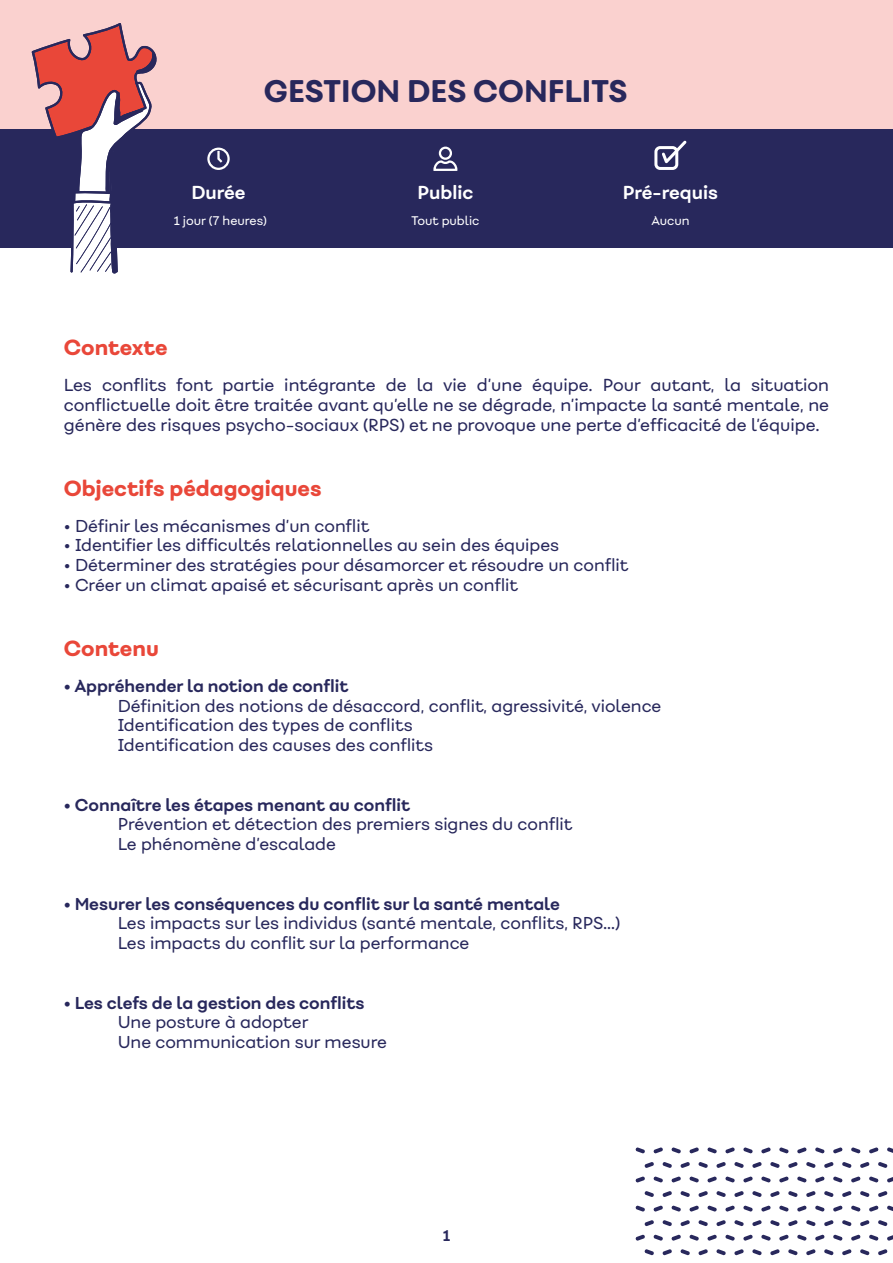
<style>
.page{position:relative;width:893px;height:1263px;background:#fff}
.page>*{position:absolute;margin:0;border:0;box-sizing:border-box;transform-origin:0 0}
.t1{font:800 30px "Fibra One";color:#28285c}
.t2{font:800 21px "Fibra One Alt";color:#e94739}
.t3{font:700 18px "Fibra One";color:#fff}
.t4{font:16.65px/20px "Fibra One Alt";color:#28285c;text-align:justify}
.t5{font:16.5px/19.8px "Fibra One Alt";color:#28285c}
.t6{font:700 16.5px "Fibra One Alt";color:#28285c}
.t7{font:700 15px "Fibra One";color:#28285c}
.t8{font:12px "Fibra One Alt";color:#fff}
</style>
<div class="page">
<svg style="left:716px;top:1249px;width:10px;height:6px"></svg>
<svg style="left:698px;top:1249px;width:10px;height:6px"></svg>
<svg style="left:680px;top:1249px;width:10px;height:6px"></svg>
<svg style="left:662px;top:1249px;width:10px;height:6px"></svg>
<svg style="left:644px;top:1249px;width:10px;height:6px"></svg>
<svg style="left:725px;top:1234px;width:10px;height:7px"></svg>
<svg style="left:707px;top:1234px;width:10px;height:7px"></svg>
<svg style="left:689px;top:1234px;width:10px;height:7px"></svg>
<svg style="left:671px;top:1234px;width:10px;height:7px"></svg>
<svg style="left:653px;top:1234px;width:10px;height:7px"></svg>
<svg style="left:635px;top:1234px;width:10px;height:7px"></svg>
<svg style="left:734px;top:1220px;width:10px;height:6px"></svg>
<svg style="left:716px;top:1220px;width:10px;height:6px"></svg>
<svg style="left:698px;top:1220px;width:10px;height:6px"></svg>
<svg style="left:680px;top:1220px;width:10px;height:6px"></svg>
<svg style="left:662px;top:1220px;width:10px;height:6px"></svg>
<svg style="left:644px;top:1220px;width:10px;height:6px"></svg>
<svg style="left:743px;top:1205px;width:10px;height:7px"></svg>
<svg style="left:725px;top:1205px;width:10px;height:7px"></svg>
<svg style="left:707px;top:1205px;width:10px;height:7px"></svg>
<svg style="left:689px;top:1205px;width:10px;height:7px"></svg>
<svg style="left:671px;top:1205px;width:10px;height:7px"></svg>
<svg style="left:653px;top:1205px;width:10px;height:7px"></svg>
<svg style="left:635px;top:1205px;width:10px;height:7px"></svg>
<svg style="left:752px;top:1191px;width:10px;height:6px"></svg>
<svg style="left:734px;top:1191px;width:10px;height:6px"></svg>
<svg style="left:716px;top:1191px;width:10px;height:6px"></svg>
<svg style="left:698px;top:1191px;width:10px;height:6px"></svg>
<svg style="left:680px;top:1191px;width:10px;height:6px"></svg>
<svg style="left:662px;top:1191px;width:10px;height:6px"></svg>
<svg style="left:644px;top:1191px;width:10px;height:6px"></svg>
<svg style="left:761px;top:1176px;width:10px;height:7px"></svg>
<svg style="left:743px;top:1176px;width:10px;height:7px"></svg>
<svg style="left:725px;top:1176px;width:10px;height:7px"></svg>
<svg style="left:707px;top:1176px;width:10px;height:7px"></svg>
<svg style="left:689px;top:1176px;width:10px;height:7px"></svg>
<svg style="left:671px;top:1176px;width:10px;height:7px"></svg>
<svg style="left:653px;top:1176px;width:10px;height:7px"></svg>
<svg style="left:635px;top:1176px;width:10px;height:7px"></svg>
<svg style="left:770px;top:1162px;width:10px;height:6px"></svg>
<svg style="left:752px;top:1162px;width:10px;height:6px"></svg>
<svg style="left:734px;top:1162px;width:10px;height:6px"></svg>
<svg style="left:716px;top:1162px;width:10px;height:6px"></svg>
<svg style="left:698px;top:1162px;width:10px;height:6px"></svg>
<svg style="left:680px;top:1162px;width:10px;height:6px"></svg>
<svg style="left:662px;top:1162px;width:10px;height:6px"></svg>
<svg style="left:644px;top:1162px;width:10px;height:6px"></svg>
<svg style="left:779px;top:1147px;width:10px;height:6px"></svg>
<svg style="left:761px;top:1147px;width:10px;height:6px"></svg>
<svg style="left:743px;top:1147px;width:10px;height:6px"></svg>
<svg style="left:725px;top:1147px;width:10px;height:6px"></svg>
<svg style="left:707px;top:1147px;width:10px;height:6px"></svg>
<svg style="left:689px;top:1147px;width:10px;height:6px"></svg>
<svg style="left:671px;top:1147px;width:10px;height:6px"></svg>
<svg style="left:653px;top:1147px;width:10px;height:6px"></svg>
<svg style="left:635px;top:1147px;width:10px;height:6px"></svg>
<svg style="left:878px;top:1249px;width:9px;height:6px"></svg>
<svg style="left:860px;top:1249px;width:9px;height:6px"></svg>
<svg style="left:842px;top:1249px;width:10px;height:6px"></svg>
<svg style="left:824px;top:1249px;width:10px;height:6px"></svg>
<svg style="left:806px;top:1249px;width:10px;height:6px"></svg>
<svg style="left:788px;top:1249px;width:10px;height:6px"></svg>
<svg style="left:770px;top:1249px;width:10px;height:6px"></svg>
<svg style="left:752px;top:1249px;width:10px;height:6px"></svg>
<svg style="left:734px;top:1249px;width:10px;height:6px"></svg>
<svg style="left:887px;top:1235px;width:6px;height:6px"></svg>
<svg style="left:869px;top:1234px;width:9px;height:7px"></svg>
<svg style="left:851px;top:1234px;width:10px;height:7px"></svg>
<svg style="left:833px;top:1234px;width:10px;height:7px"></svg>
<svg style="left:815px;top:1234px;width:10px;height:7px"></svg>
<svg style="left:797px;top:1234px;width:10px;height:7px"></svg>
<svg style="left:779px;top:1234px;width:10px;height:7px"></svg>
<svg style="left:761px;top:1234px;width:10px;height:7px"></svg>
<svg style="left:743px;top:1234px;width:10px;height:7px"></svg>
<svg style="left:878px;top:1220px;width:9px;height:6px"></svg>
<svg style="left:860px;top:1220px;width:9px;height:6px"></svg>
<svg style="left:842px;top:1220px;width:10px;height:6px"></svg>
<svg style="left:824px;top:1220px;width:10px;height:6px"></svg>
<svg style="left:806px;top:1220px;width:10px;height:6px"></svg>
<svg style="left:788px;top:1220px;width:10px;height:6px"></svg>
<svg style="left:770px;top:1220px;width:10px;height:6px"></svg>
<svg style="left:752px;top:1220px;width:10px;height:6px"></svg>
<svg style="left:887px;top:1205px;width:6px;height:6px"></svg>
<svg style="left:869px;top:1205px;width:9px;height:7px"></svg>
<svg style="left:851px;top:1205px;width:10px;height:7px"></svg>
<svg style="left:833px;top:1205px;width:10px;height:7px"></svg>
<svg style="left:815px;top:1205px;width:10px;height:7px"></svg>
<svg style="left:797px;top:1205px;width:10px;height:7px"></svg>
<svg style="left:779px;top:1205px;width:10px;height:7px"></svg>
<svg style="left:761px;top:1205px;width:10px;height:7px"></svg>
<svg style="left:878px;top:1191px;width:9px;height:6px"></svg>
<svg style="left:860px;top:1191px;width:9px;height:6px"></svg>
<svg style="left:842px;top:1191px;width:10px;height:6px"></svg>
<svg style="left:824px;top:1191px;width:10px;height:6px"></svg>
<svg style="left:806px;top:1191px;width:10px;height:6px"></svg>
<svg style="left:788px;top:1191px;width:10px;height:6px"></svg>
<svg style="left:770px;top:1191px;width:10px;height:6px"></svg>
<svg style="left:887px;top:1177px;width:6px;height:6px"></svg>
<svg style="left:869px;top:1176px;width:9px;height:7px"></svg>
<svg style="left:851px;top:1176px;width:10px;height:7px"></svg>
<svg style="left:833px;top:1176px;width:10px;height:7px"></svg>
<svg style="left:815px;top:1176px;width:10px;height:7px"></svg>
<svg style="left:797px;top:1176px;width:10px;height:7px"></svg>
<svg style="left:779px;top:1176px;width:10px;height:7px"></svg>
<svg style="left:878px;top:1162px;width:9px;height:6px"></svg>
<svg style="left:860px;top:1162px;width:9px;height:6px"></svg>
<svg style="left:842px;top:1162px;width:10px;height:6px"></svg>
<svg style="left:824px;top:1162px;width:10px;height:6px"></svg>
<svg style="left:806px;top:1162px;width:10px;height:6px"></svg>
<svg style="left:788px;top:1162px;width:10px;height:6px"></svg>
<svg style="left:887px;top:1147px;width:6px;height:6px"></svg>
<svg style="left:869px;top:1147px;width:9px;height:6px"></svg>
<svg style="left:851px;top:1147px;width:10px;height:6px"></svg>
<svg style="left:833px;top:1147px;width:10px;height:6px"></svg>
<svg style="left:815px;top:1147px;width:10px;height:6px"></svg>
<svg style="left:797px;top:1147px;width:10px;height:6px"></svg>
<div style="left:0;top:0;width:893px;height:241px;background:#fad1cf"></div>
<div style="left:0;top:130px;width:893px;height:118px;background:#28285c"></div>
<div style="left:207px;top:148px;width:23px;height:22px;border:2px solid #fff;border-radius:50%"></div>
<svg style="left:216px;top:149px;width:9px;height:14px"></svg>
<svg style="left:433px;top:159px;width:25px;height:12px"></svg>
<div style="left:439px;top:147px;width:13px;height:13px;border:2px solid #fff;border-radius:50%"></div>
<div style="left:654px;top:146px;width:24px;height:24px;border:3px solid #fff;border-radius:4px"></div>
<svg style="left:659px;top:140px;width:28px;height:27px"></svg>
<svg style="left:32px;top:23px;width:126px;height:251px"></svg>
<h1 class="t1" style="left:264px;top:72px;width:365px">GESTION DES CONFLITS</h1>
<p class="t3" style="left:191px;top:181px;width:56px">Durée</p>
<p class="t8" style="left:174px;top:213px;width:95px">1 jour (7 heures)</p>
<p class="t3" style="left:418px;top:181px;width:57px">Public</p>
<p class="t8" style="left:411px;top:213px;width:69px">Tout public</p>
<p class="t3" style="left:623px;top:181px;width:96px">Pré-requis</p>
<p class="t8" style="left:651px;top:213px;width:40px">Aucun</p>
<p class="t2" style="left:64px;top:333px;width:105px">Contexte</p>
<p class="t4" style="left:64px;top:374px;width:767px">Les conflits font partie intégrante de la vie d’une équipe. Pour autant, la situation conflictuelle doit être traitée avant qu’elle ne se dégrade, n’impacte la santé mentale, ne génère des risques psycho-sociaux (RPS) et ne provoque une perte d’efficacité de l’équipe.</p>
<p class="t2" style="left:64px;top:474px;width:259px">Objectifs pédagogiques</p>
<p class="t5" style="left:64px;top:515px;width:307px">• Définir les mécanismes d’un conflit</p>
<p class="t5" style="left:64px;top:535px;width:497px">• Identifier les difficultés relationnelles au sein des équipes</p>
<p class="t5" style="left:64px;top:555px;width:566px">• Déterminer des stratégies pour désamorcer et résoudre un conflit</p>
<p class="t5" style="left:64px;top:575px;width:456px">• Créer un climat apaisé et sécurisant après un conflit</p>
<p class="t2" style="left:64px;top:635px;width:97px">Contenu</p>
<p class="t6" style="left:64px;top:675px;width:286px">• Appréhender la notion de conflit</p>
<p class="t5" style="left:118px;top:695px;width:545px">Définition des notions de désaccord, conflit, agressivité, violence<br>Identification des types de conflits<br>Identification des causes des conflits</p>
<p class="t6" style="left:64px;top:794px;width:348px">• Connaître les étapes menant au conflit</p>
<p class="t5" style="left:118px;top:814px;width:456px">Prévention et détection des premiers signes du conflit<br>Le phénomène d’escalade</p>
<p class="t6" style="left:64px;top:893px;width:498px">• Mesurer les conséquences du conflit sur la santé mentale</p>
<p class="t5" style="left:118px;top:913px;width:504px">Les impacts sur les individus (santé mentale, conflits, RPS…)<br>Les impacts du conflit sur la performance</p>
<p class="t6" style="left:64px;top:992px;width:302px">• Les clefs de la gestion des conflits</p>
<p class="t5" style="left:118px;top:1012px;width:271px">Une posture à adopter<br>Une communication sur mesure</p>
<p class="t7" style="left:443px;top:1226px;width:9px">1</p>
</div>
